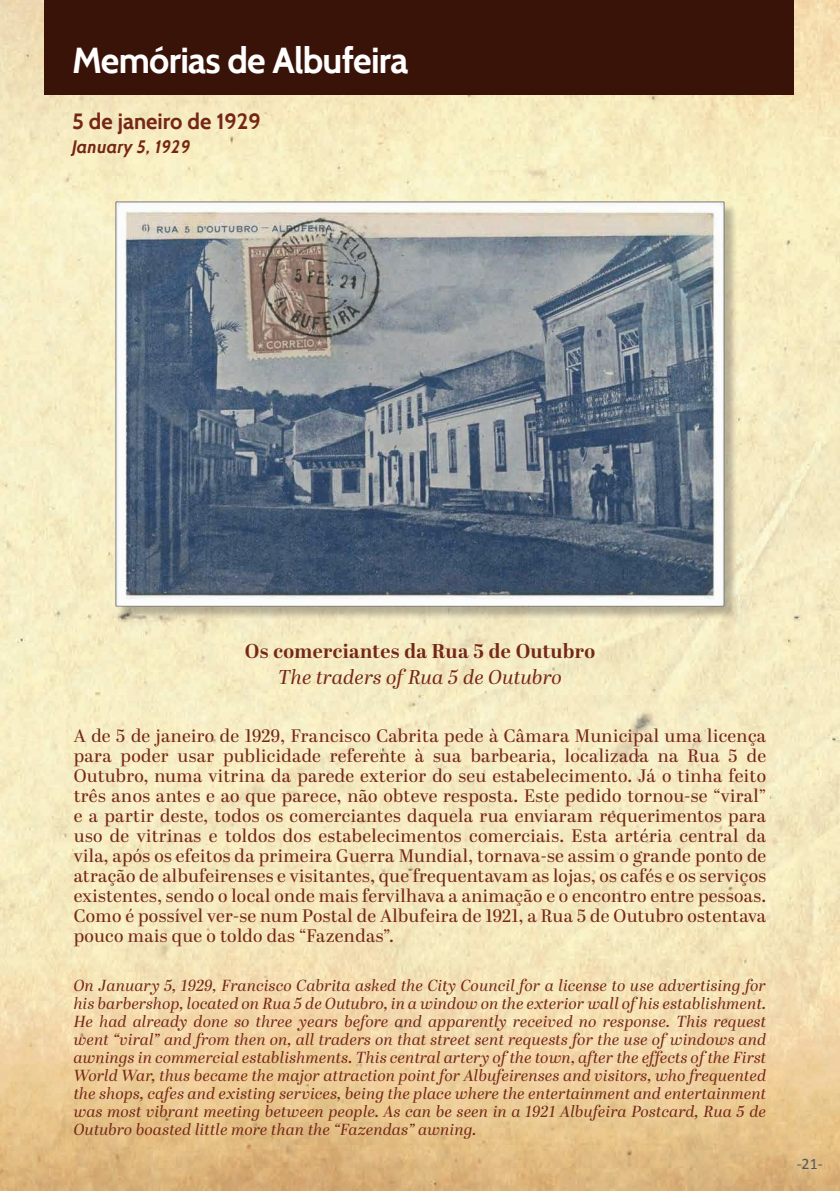
<style>
.page{position:relative;width:840px;height:1191px;background:#fff}
.page>*{position:absolute;margin:0;border:0;box-sizing:border-box;transform-origin:0 0}
.t1{font:700 36px "Cabin";letter-spacing:-.02em;color:#fff}
.t2{font:700 22px "Cabin";color:#752615}
.t3{font:700 20px "Abril Display";letter-spacing:.015em;color:#752718}
.t4{font:italic 20px "Abril Display";letter-spacing:.02em;color:#752718}
.t5{font:18px/20px "Abril Display";letter-spacing:.01em;color:#752718;text-align:justify}
.t6{font:italic 700 18px "Cabin";color:#752615}
.t7{font:italic 16px/18px "Abril Display";letter-spacing:.02em;color:#752718;text-align:justify}
.t8{font:16px "Calibri";color:#57585a}
</style>
<div class="page">
<img style="left:0;top:0;width:839px;height:1191px">
<div style="left:45px;top:0;width:748px;height:95px;background:#3a1308"></div>
<div style="left:117px;top:203px;width:620px;height:417px;background:#231f20;opacity:.3"></div>
<img style="left:110px;top:197px;width:619px;height:415px">
<h1 class="t1" style="left:72px;top:39px;width:337px">Memórias de Albufeira</h1>
<p class="t2" style="left:72px;top:108px;width:190px">5 de janeiro de 1929</p>
<p class="t6" style="left:72px;top:135px;width:120px">January 5, 1929</p>
<p class="t3" style="left:245px;top:637px;width:351px">Os comerciantes da Rua 5 de Outubro</p>
<p class="t4" style="left:278px;top:662px;width:285px">The traders of Rua 5 de Outubro</p>
<p class="t5" style="left:74px;top:726px;width:693px">A de 5 de janeiro de 1929, Francisco Cabrita pede à Câmara Municipal uma licença para poder usar publicidade referente à sua barbearia, localizada na Rua 5 de Outubro, numa vitrina da parede exterior do seu estabelecimento. Já o tinha feito três anos antes e ao que parece, não obteve resposta. Este pedido tornou-se “viral” e a partir deste, todos os comerciantes daquela rua enviaram requerimentos para uso de vitrinas e toldos dos estabelecimentos comerciais. Esta artéria central da vila, após os efeitos da primeira Guerra Mundial, tornava-se assim o grande ponto de atração de albufeirenses e visitantes, que frequentavam as lojas, os cafés e os serviços existentes, sendo o local onde mais fervilhava a animação e o encontro entre pessoas.<br>Como é possível ver-se num Postal de Albufeira de 1921, a Rua 5 de Outubro ostentava pouco mais que o toldo das “Fazendas”.</p>
<p class="t7" style="left:74px;top:977px;width:693px">On January 5, 1929, Francisco Cabrita asked the City Council for a license to use advertising for his barbershop, located on Rua 5 de Outubro, in a window on the exterior wall of his establishment.<br>He had already done so three years before and apparently received no response. This request went “viral” and from then on, all traders on that street sent requests for the use of windows and awnings in commercial establishments. This central artery of the town, after the effects of the First World War, thus became the major attraction point for Albufeirenses and visitors, who frequented the shops, cafes and existing services, being the place where the entertainment and entertainment was most vibrant meeting between people. As can be seen in a 1921 Albufeira Postcard, Rua 5 de Outubro boasted little more than the “Fazendas” awning.</p>
<p class="t8" style="left:796px;top:1153px;width:28px">-21-</p>
</div>
